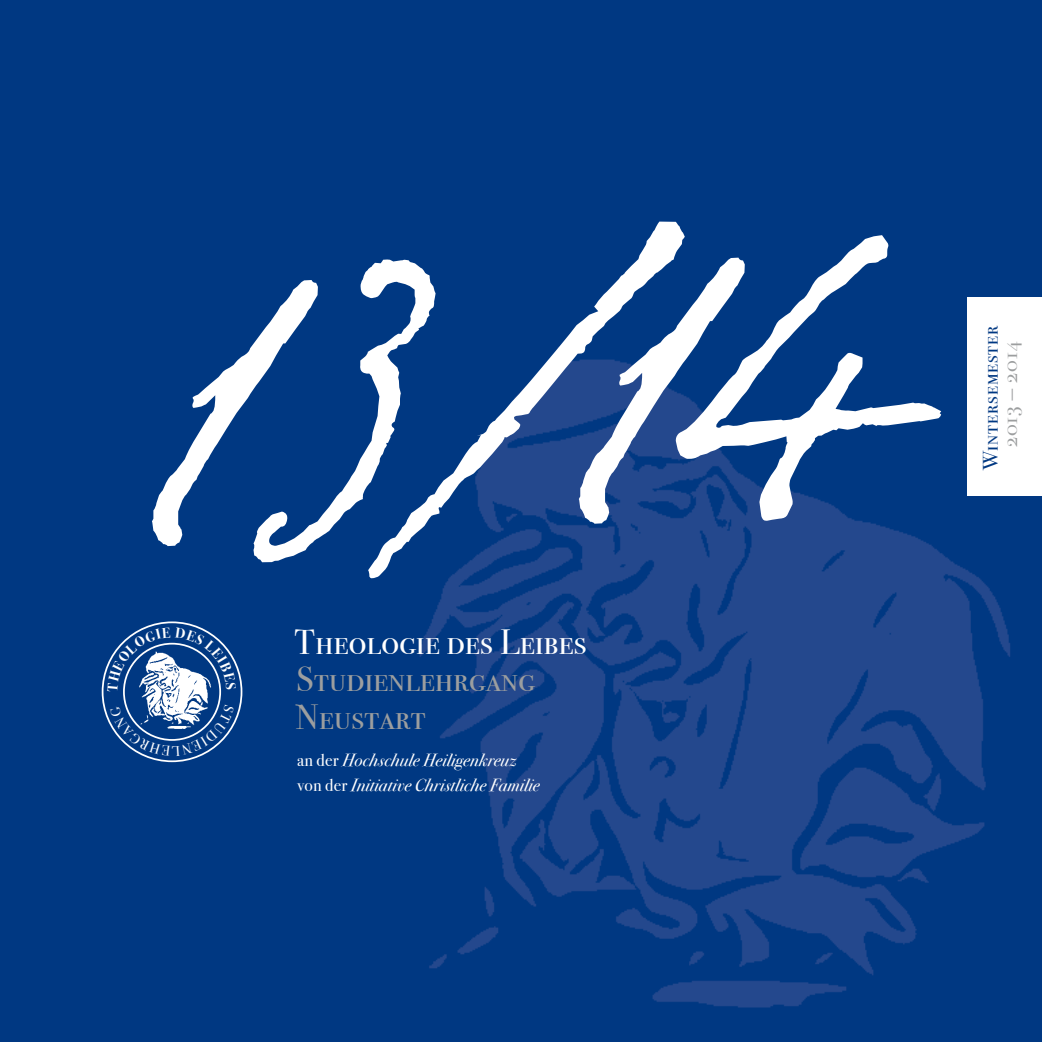
<style>
.page{position:relative;width:1042px;height:1042px;background:#003882}
.page>*{position:absolute;margin:0;border:0;box-sizing:border-box;transform-origin:0 0}
.t1{font:375.2px "JP2 LT Pro";color:#fff}
.t2{font:35px/37.3px "Bodoni Svty Two SCITCTT Book";letter-spacing:.01em;color:#9c9e9f}
.t3{font:35px "Bodoni Svty Two SCITCTT Book";letter-spacing:.01em;color:#fff}
.t4{font:21px "Bodoni Svty Two SCITCTT Book";letter-spacing:.05em;color:#003882}
.t5{font:21px "Bodoni Svty Two SCITCTT Book";letter-spacing:.045em;color:#9c9e9f}
.t6{font:17.5px/24.8px "Bodoni Svty Two OSITCTT Book It";letter-spacing:.01em;color:#fff}
.s1{font-family:"Bodoni Svty Two OSITCTT Book"}
</style>
<div class="page">
<img style="left:419px;top:297px;width:623px;height:711px">
<div style="left:967px;top:298px;width:75px;height:198px;background:#fff"></div>
<img style="left:121px;top:641px;width:102px;height:101px;border-radius:49px">
<svg style="left:110px;top:705px;width:124px;height:51px"></svg>
<svg style="left:107px;top:627px;width:129px;height:64px"></svg>
<h1 class="t1" style="left:87px;top:203px;width:810px;rotate:-3deg">13/14</h1>
<h2 class="t3" style="left:295px;top:621px;width:293px">Theologie des Leibes</h2>
<h2 class="t2" style="left:296px;top:661px;width:240px">Studienlehrgang<br>Neustart</h2>
<p class="t6" style="left:297px;top:748px;width:244px"><span class="s1">an der</span> Hochschule Heiligenkreuz <span class="s1">von der</span> Initiative Christliche Familie</p>
<p class="t4" style="left:978px;top:470px;width:146px;rotate:-90deg">Wintersemester</p>
<p class="t5" style="left:997px;top:447px;width:107px;rotate:-90deg">2013 — 2014</p>
</div>
